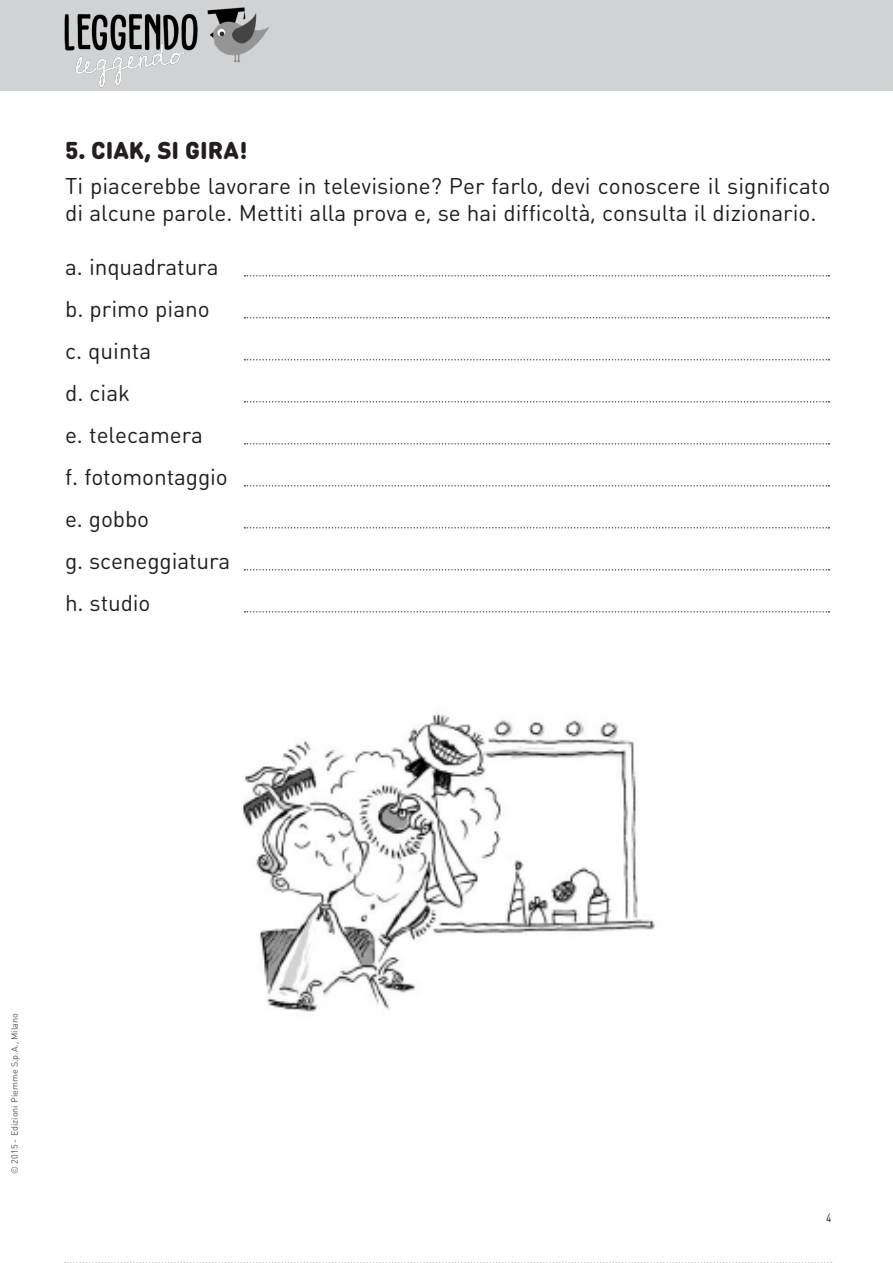
<style>
.page{position:relative;width:893px;height:1263px;background:#fff}
.page>*{position:absolute;margin:0;border:0;box-sizing:border-box;transform-origin:0 0}
.Testo_bastone_piani{font:900 24px "DIN Round Pro";color:#231f20}
.esercizi{font:22.5px/27px "DIN Round Pro";color:#231f20}
.t1{font:12px "DIN Round Pro";color:#231f20;scale:.85 1}
.t2{font:9px "DIN Round Pro";color:#57585a}
</style>
<div class="page">
<div style="left:0;top:0;width:893px;height:91px;background:#d1d2d4"></div>
<img style="left:206px;top:7px;width:64px;height:57px">
<img style="left:64px;top:12px;width:134px;height:76px">
<svg style="left:65px;top:1262px;width:767px;height:1px"></svg>
<img style="left:242px;top:713px;width:413px;height:299px">
<svg style="left:244px;top:275px;width:585px;height:1px"></svg>
<svg style="left:244px;top:317px;width:585px;height:1px"></svg>
<svg style="left:244px;top:359px;width:585px;height:1px"></svg>
<svg style="left:244px;top:401px;width:585px;height:1px"></svg>
<svg style="left:244px;top:443px;width:585px;height:1px"></svg>
<svg style="left:244px;top:485px;width:585px;height:1px"></svg>
<svg style="left:244px;top:527px;width:585px;height:1px"></svg>
<svg style="left:244px;top:569px;width:585px;height:1px"></svg>
<svg style="left:244px;top:611px;width:585px;height:1px"></svg>
<p class="Testo_bastone_piani" style="left:65px;top:132px;width:184px">5. CIAK, SI GIRA!</p>
<p class="esercizi" style="left:65px;top:172px;width:767px">Ti piacerebbe lavorare in televisione? Per farlo, devi conoscere il significato di alcune parole. Mettiti alla prova e, se hai difficoltà, consulta il dizionario.</p>
<p class="esercizi" style="left:65px;top:253px;width:155px">a. inquadratura</p>
<p class="esercizi" style="left:65px;top:295px;width:146px">b. primo piano</p>
<p class="esercizi" style="left:65px;top:337px;width:88px">c. quinta</p>
<p class="esercizi" style="left:65px;top:379px;width:66px">d. ciak</p>
<p class="esercizi" style="left:65px;top:421px;width:140px">e. telecamera</p>
<p class="esercizi" style="left:65px;top:463px;width:164px">f. fotomontaggio</p>
<p class="esercizi" style="left:65px;top:505px;width:86px">e. gobbo</p>
<p class="esercizi" style="left:65px;top:547px;width:167px">g. sceneggiatura</p>
<p class="esercizi" style="left:65px;top:589px;width:87px">h. studio</p>
<p class="t2" style="left:8px;top:1174px;width:162px;rotate:-90deg">© 2015 - Edizioni Piemme S.p.A., Milano</p>
<p class="t1" style="left:826px;top:1210px;width:8px">4</p>
</div>
